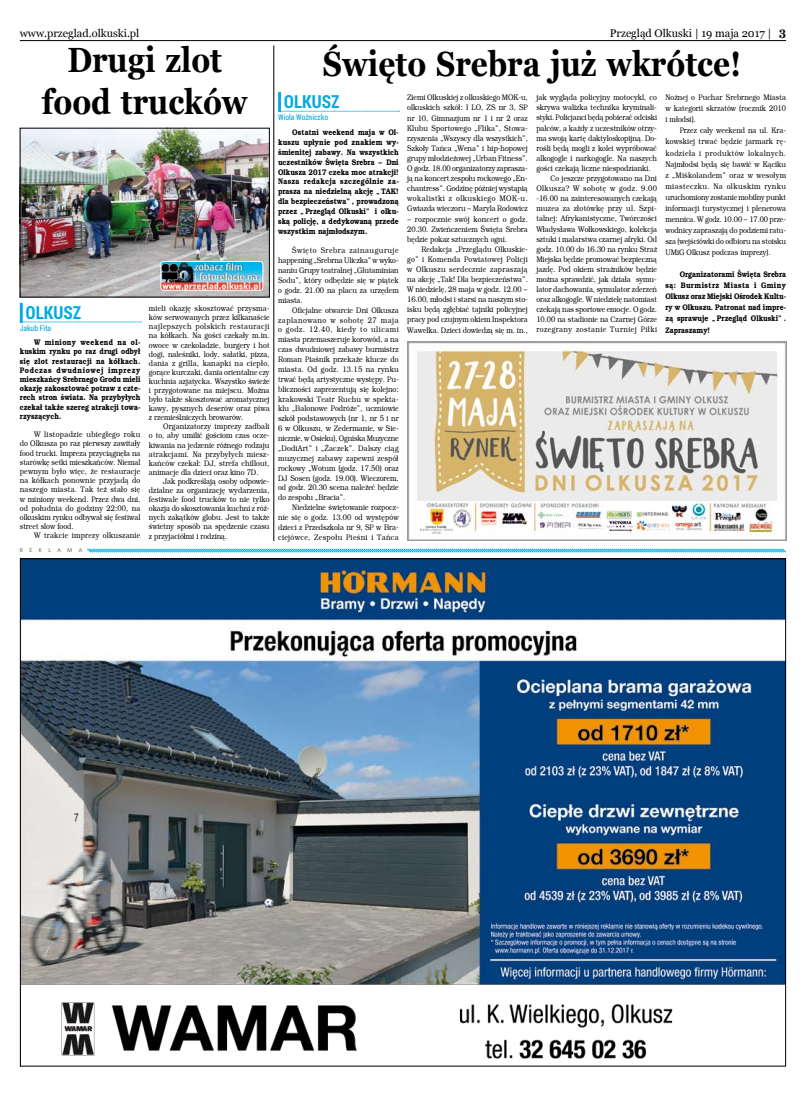
<style>
.page{position:relative;width:806px;height:1095px;background:#fff}
.page>*{position:absolute;margin:0;border:0;box-sizing:border-box;transform-origin:0 0}
.t1{font:700 35px/42px "Georgia";color:#000;text-align:center;scale:.85 1}
.t2{font:700 18px "Roboto Condensed";color:#00aae0}
.t3{font:11px "Georgia";color:#000}
.t4{font:8px/9.9px "Brooklyn";color:#000;text-align:justify;scale:.85 1}
.t5{font:700 8px/9.9px "Brooklyn";color:#000;text-align:justify;scale:.85 1}
.t6{font:8px "Brooklyn";letter-spacing:.035em;color:#000;scale:.85 1}
.t7{font:8px "Brooklyn";letter-spacing:.065em;color:#000;scale:.85 1}
.t8{font:8px "Brooklyn";letter-spacing:.045em;color:#000;scale:.85 1}
.t9{font:8px "Roboto Condensed";color:#00aae0}
.t10{font:6px "Calibri";letter-spacing:1.07em;color:#66615d}
.s1{font-family:"New Brunswick";font-weight:700;font-size:12px}
</style>
<div class="page">
<hr style="left:20px;top:40px;width:765px;height:1px;background:#000">
<hr style="left:273px;top:45px;width:1px;height:496px;background:#000">
<svg style="left:87px;top:548px;width:699px;height:5px;background:#82d6f3"></svg>
<img style="left:22px;top:560px;width:761px;height:499px">
<img style="left:407px;top:341px;width:378px;height:199px">
<hr style="left:278px;top:92px;width:3px;height:20px;background:#00aae0">
<svg style="left:281px;top:111px;width:118px;height:1px"></svg>
<hr style="left:20px;top:303px;width:3px;height:20px;background:#00aae0">
<svg style="left:22px;top:321px;width:119px;height:1px"></svg>
<img style="left:22px;top:130px;width:245px;height:165px">
<img style="left:162px;top:261px;width:101px;height:28px">
<div style="left:160px;top:261px;width:103px;height:30px;border:1px solid #fff;border-radius:3px"></div>
<h3 class="t3" style="left:20px;top:27px;width:121px">www.przeglad.olkuski.pl</h3>
<h3 class="t3" style="left:609px;top:27px;width:178px">Przegląd Olkuski | 19 maja 2017 | <span class="s1">3</span></h3>
<h1 class="t1" style="left:42px;top:39px;width:244px">Drugi zlot food trucków</h1>
<h2 class="t2" style="left:26px;top:299px;width:57px">OLKUSZ</h2>
<p class="t9" style="left:20px;top:323px;width:33px">Jakub Fita</p>
<p class="t5" style="left:20px;top:338px;width:143px;line-height:9.2px;text-indent:14px">W miniony weekend na ol&shy;kuskim rynku po raz drugi odbył się zlot restauracji na kółkach.<br>Podczas dwudniowej imprezy mieszkańcy Srebrnego Grodu mieli okazję zakosztować potraw z czte&shy;rech stron świata. Na przybyłych czekał także szereg atrakcji towa&shy;rzyszących.</p>
<p class="t4" style="left:20px;top:430px;width:143px;line-height:9.2px;text-indent:14px">W listopadzie ubiegłego roku do Olkusza po raz pierwszy zawitały food trucki. Impreza przyciągnęła na starówkę setki mieszkańców. Niemal pewnym było więc, że restauracje na kółkach ponownie przyjadą do naszego miasta. Tak też stało się w miniony weekend. Przez dwa dni, od południa do godziny 22:00, na olkuskim rynku odbywał się festiwal street slow food.</p>
<p class="t6" style="left:34px;top:531px;width:127px">W trakcie imprezy olkuszanie</p>
<p class="t10" style="left:20px;top:546px;width:64px">REKLAMA</p>
<p class="t4" style="left:149px;top:304px;width:143px;line-height:9.1px">mieli okazję skosztować przysma&shy;ków serwowanych przez kilkanaście najlepszych polskich restauracji na kółkach. Na gości czekały m.in. owoce w czekoladzie, burgery i hot dogi, naleśniki, lody, sałatki, pizza, dania z grilla, kanapki na ciepło, gorące kurczaki, dania orientalne czy kuchnia azjatycka. Wszystko świeże i przygotowane na miejscu. Można było także skosztować aromatycznej kawy, pysznych deserów oraz piwa z rzemieślniczych browarów.</p>
<p class="t4" style="left:149px;top:422px;width:143px;line-height:9.1px;text-indent:14px">Organizatorzy imprezy zadbali o to, aby umilić gościom czas ocze&shy;kiwania na jedzenie różnego rodzaju atrakcjami. Na przybyłych miesz&shy;kańców czekał: DJ, strefa chillout, animacje dla dzieci oraz kino 7D.</p>
<p class="t4" style="left:149px;top:476px;width:143px;line-height:9.1px;text-indent:14px">Jak podkreślają osoby odpowie&shy;dzialne za organizację wydarzenia, festiwale food trucków to nie tylko okazja do skosztowania kuchni z róż&shy;nych zakątków globu. Jest to także świetny sposób na spędzenie czasu z przyjaciółmi i rodziną.</p>
<h1 class="t1" style="left:323px;top:43px;width:493px">Święto Srebra już wkrótce!</h1>
<h2 class="t2" style="left:283px;top:89px;width:57px">OLKUSZ</h2>
<p class="t9" style="left:278px;top:112px;width:51px">Wiola Woźniczko</p>
<p class="t5" style="left:278px;top:127px;width:143px;text-indent:14px">Ostatni weekend maja w Ol&shy;kuszu upłynie pod znakiem wy&shy;śmienitej zabawy. Na wszystkich uczestników Święta Srebra – Dni Olkusza 2017 czeka moc atrakcji!<br>Nasza redakcja szczególnie za&shy;prasza na niedzielną akcję „TAK! dla bezpieczeństwa”, prowadzoną przez „Przegląd Olkuski” i olku&shy;ską policję, a dedykowaną przede wszystkim najmłodszym.</p>
<p class="t4" style="left:278px;top:246px;width:143px;text-indent:14px">Święto Srebra zainauguruje happening „Srebrna Uliczka” w wyko&shy;naniu Grupy teatralnej „Glutaminian Sodu”, który odbędzie się w piątek o godz. 21.00 na placu za urzędem miasta.</p>
<p class="t4" style="left:278px;top:305px;width:143px;text-indent:14px">Oficjalne otwarcie Dni Olkusza zaplanowano w sobotę 27 maja o godz. 12.40, kiedy to ulicami miasta przemaszeruje korowód, a na czas dwudniowej zabawy burmistrz Roman Piaśnik przekaże klucze do miasta. Od godz. 13.15 na rynku trwać będą artystyczne występy. Pu&shy;bliczności zaprezentują się kolejno: krakowski Teatr Ruchu w spekta&shy;klu „Balonowe Podróże”, uczniowie szkół podstawowych (nr 1, nr 5 i nr 6 w Olkuszu, w Zedermanie, w Sie&shy;nicznie, w Osieku), Ogniska Muzyczne „DodiArt” i „Żaczek”. Dalszy ciąg muzycznej zabawy zapewni zespół rockowy „Wotum (godz. 17.50) oraz DJ Sosen (godz. 19.00). Wieczorem, od godz. 20.30 scena należeć będzie do zespołu „Bracia”.</p>
<p class="t4" style="left:278px;top:502px;width:143px;text-indent:14px">Niedzielne świętowanie rozpocz&shy;nie się o godz. 13.00 od występów dzieci z Przedszkola nr 9, SP w Bra&shy;ciejówce, Zespołu Pieśni i Tańca</p>
<p class="t4" style="left:665px;top:92px;width:143px;line-height:11.1px">Nożnej o Puchar Srebrnego Miasta w kategorii skrzatów (rocznik 2010 i młodsi).</p>
<p class="t4" style="left:665px;top:125px;width:143px;line-height:11.1px;text-indent:14px">Przez cały weekend na ul. Kra&shy;kowskiej trwać będzie jarmark rę&shy;kodzieła i produktów lokalnych.<br>Najmłodsi będą się bawić w Kąciku z „Miśkolandem” oraz w wesołym miasteczku. Na olkuskim rynku uruchomiony zostanie mobilny punkt informacji turystycznej i plenerowa mennica. W godz. 10.00 – 17.00 prze&shy;wodnicy zapraszają do podziemi ratu&shy;sza (wejściówki do odbioru na stoisku UMiG Olkusz podczas imprezy).</p>
<p class="t5" style="left:665px;top:269px;width:143px;line-height:11.1px;text-indent:14px">Organizatorami Święta Srebra są: Burmistrz Miasta i Gminy Olkusz oraz Miejski Ośrodek Kultu&shy;ry w Olkuszu. Patronat nad impre&shy;zą sprawuje „Przegląd Olkuski”.<br>Zapraszamy!</p>
<p class="t4" style="left:536px;top:93px;width:143px">jak wygląda policyjny motocykl, co</p>
<p class="t4" style="left:536px;top:103px;width:143px">skrywa walizka technika kryminali-</p>
<p class="t4" style="left:536px;top:113px;width:143px">styki. Policjanci będą pobierać odciski</p>
<p class="t4" style="left:536px;top:123px;width:143px">palców, a każdy z uczestników otrzy-</p>
<p class="t4" style="left:536px;top:133px;width:143px">ma swoją kartę daktyloskopijną. Do-</p>
<p class="t4" style="left:536px;top:143px;width:143px">rośli będą mogli z kolei wypróbować</p>
<p class="t4" style="left:536px;top:153px;width:143px">alkogogle i narkogogle. Na naszych</p>
<p class="t4" style="left:536px;top:163px;width:136px">gości czekają liczne niespodzianki.</p>
<p class="t4" style="left:550px;top:173px;width:127px">Co jeszcze przygotowano na Dni</p>
<p class="t8" style="left:536px;top:184px;width:143px">Olkusza? W sobotę w godz. 9.00</p>
<p class="t4" style="left:536px;top:194px;width:143px">-16.00 na zainteresowanych czekają</p>
<p class="t6" style="left:536px;top:204px;width:143px">muzea za złotówkę przy ul. Szpi-</p>
<p class="t4" style="left:536px;top:214px;width:143px">talnej: Afrykanistyczne, Twórczości</p>
<p class="t4" style="left:536px;top:224px;width:143px">Władysława Wołkowskiego, kolekcja</p>
<p class="t4" style="left:536px;top:234px;width:143px">sztuki i malarstwa czarnej afryki. Od</p>
<p class="t4" style="left:536px;top:244px;width:143px">godz. 10.00 do 16.30 na rynku Straż</p>
<p class="t4" style="left:536px;top:254px;width:143px">Miejska będzie promować bezpieczną</p>
<p class="t4" style="left:536px;top:264px;width:143px">jazdę. Pod okiem strażników będzie</p>
<p class="t4" style="left:536px;top:274px;width:143px">można sprawdzić, jak działa symu-</p>
<p class="t4" style="left:536px;top:284px;width:143px">lator dachowania, symulator zderzeń</p>
<p class="t4" style="left:536px;top:294px;width:143px">oraz alkogogle. W niedzielę natomiast</p>
<p class="t4" style="left:536px;top:304px;width:143px">czekają nas sportowe emocje. O godz.</p>
<p class="t4" style="left:536px;top:315px;width:143px">10.00 na stadionie na Czarnej Górze</p>
<p class="t7" style="left:536px;top:325px;width:143px">rozegrany zostanie Turniej Piłki</p>
<p class="t4" style="left:407px;top:93px;width:143px">Ziemi Olkuskiej z olkuskiego MOK-u, olkuskich szkół: I LO, ZS nr 3, SP nr 10, Gimnazjum nr 1 i nr 2 oraz Klubu Sportowego „Flika”, Stowa&shy;rzyszenia „Wszyscy dla wszystkich”, Szkoły Tańca „Wena” i hip-hopowej grupy młodzieżowej „Urban Fitness”.<br>O godz. 18.00 organizatorzy zaprasza&shy;ją na koncert zespołu rockowego „En&shy;chantress”. Godzinę później wystąpią wokalistki z olkuskiego MOK-u.<br>Gwiazda wieczoru – Maryla Rodowicz</p>
<p class="t4" style="left:407px;top:214px;width:143px">– rozpocznie swój koncert o godz.<br>20.30. Zwieńczeniem Święta Srebra będzie pokaz sztucznych ogni.</p>
<p class="t4" style="left:407px;top:244px;width:143px;text-indent:14px">Redakcja „Przeglądu Olkuskie&shy;go” i Komenda Powiatowej Policji w Olkuszu serdecznie zapraszają na akcję „Tak! Dla bezpieczeństwa”.<br>W niedzielę, 28 maja w godz. 12.00 – 16.00, młodsi i starsi na naszym sto&shy;isku będą zgłębiać tajniki policyjnej pracy pod czujnym okiem Inspektora Wawelka. Dzieci dowiedzą się m. in.,</p>
</div>
